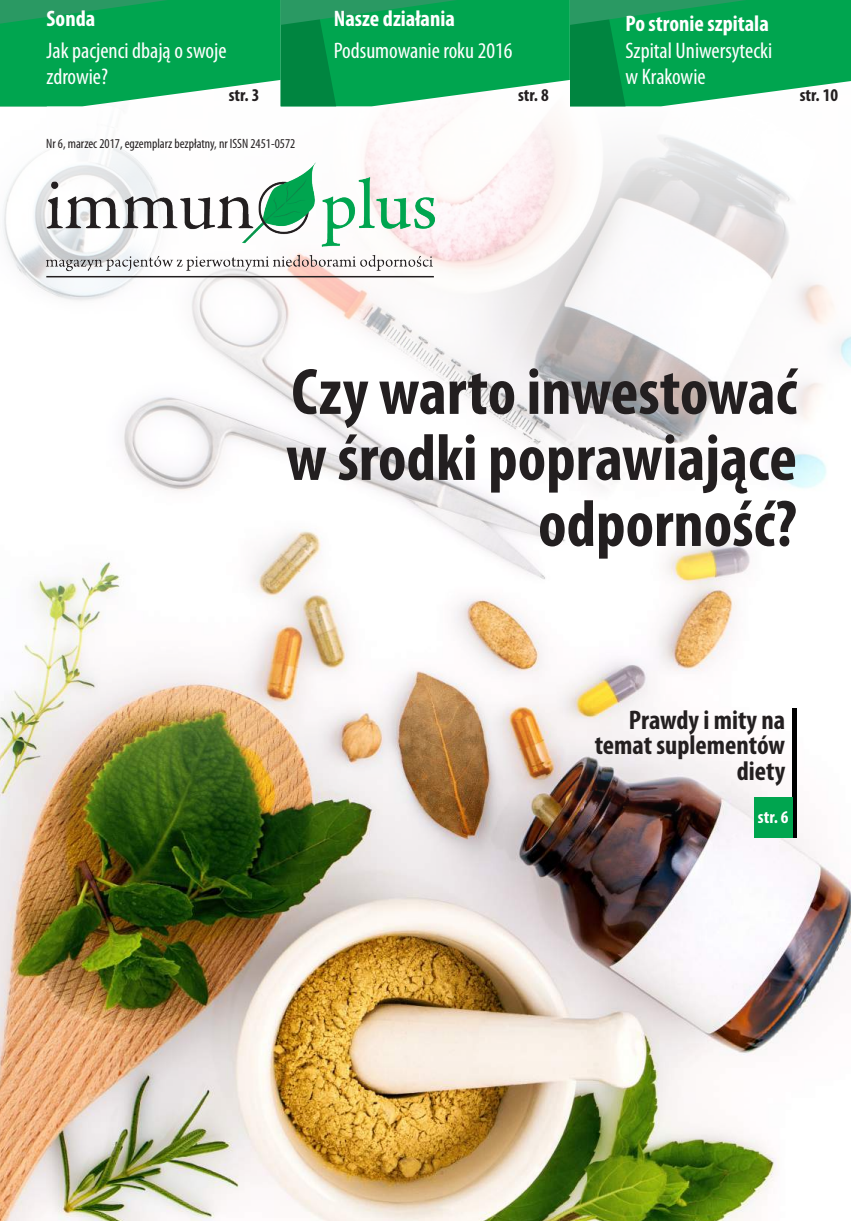
<style>
.page{position:relative;width:851px;height:1221px;background:#fff}
.page>*{position:absolute;margin:0;border:0;box-sizing:border-box;transform-origin:0 0}
.t1{font:700 condensed 66px/66px "Myriad Pro";color:#231f20;text-align:right}
.t2{font:700 condensed 27px/25.5px "Myriad Pro";color:#231f20;text-align:right}
.t3{font:condensed 22.5px/25.5px "Myriad Pro";color:#fff}
.t4{font:700 condensed 22.5px "Myriad Pro";color:#fff}
.t5{font:700 condensed 18px "Myriad Pro";color:#231f20}
.t6{font:700 condensed 18px "Myriad Pro";color:#fff}
.t7{font:condensed 13.5px "Myriad Pro";color:#231f20}
</style>
<div class="page">
<img style="left:0;top:106px;width:850px;height:1114px">
<img style="left:42px;top:158px;width:397px;height:118px">
<hr style="left:46px;top:276px;width:388px;height:1px;background:#231f20">
<svg style="left:0;top:0;width:850px;height:106px;background:#17a85d"></svg>
<hr style="left:792px;top:708px;width:4px;height:130px;background:#000">
<div style="left:753px;top:797px;width:39px;height:41px;background:#00a54f"></div>
<p class="t4" style="left:47px;top:4px;width:50px">Sonda</p>
<p class="t3" style="left:47px;top:38px;width:181px">Jak pacjenci dbają o swoje zdrowie?</p>
<p class="t4" style="left:334px;top:4px;width:123px">Nasze działania</p>
<p class="t4" style="left:625px;top:9px;width:145px">Po stronie szpitala</p>
<p class="t3" style="left:334px;top:38px;width:180px">Podsumowanie roku 2016</p>
<p class="t3" style="left:625px;top:38px;width:148px">Szpital Uniwersytecki w Krakowie</p>
<p class="t5" style="left:229px;top:84px;width:32px">str. 3</p>
<p class="t5" style="left:518px;top:84px;width:32px">str. 8</p>
<p class="t7" style="left:46px;top:135px;width:250px">Nr 6, marzec 2017, egzemplarz bezpłatny, nr ISSN 2451-0572</p>
<p class="t5" style="left:799px;top:84px;width:40px">str. 10</p>
<h1 class="t1" style="left:286px;top:357px;width:512px">Czy warto inwestować w środki poprawiające odporność?</h1>
<p class="t2" style="left:594px;top:706px;width:192px">Prawdy i mity na temat suplementów diety</p>
<p class="t6" style="left:757px;top:805px;width:32px">str. 6</p>
</div>
